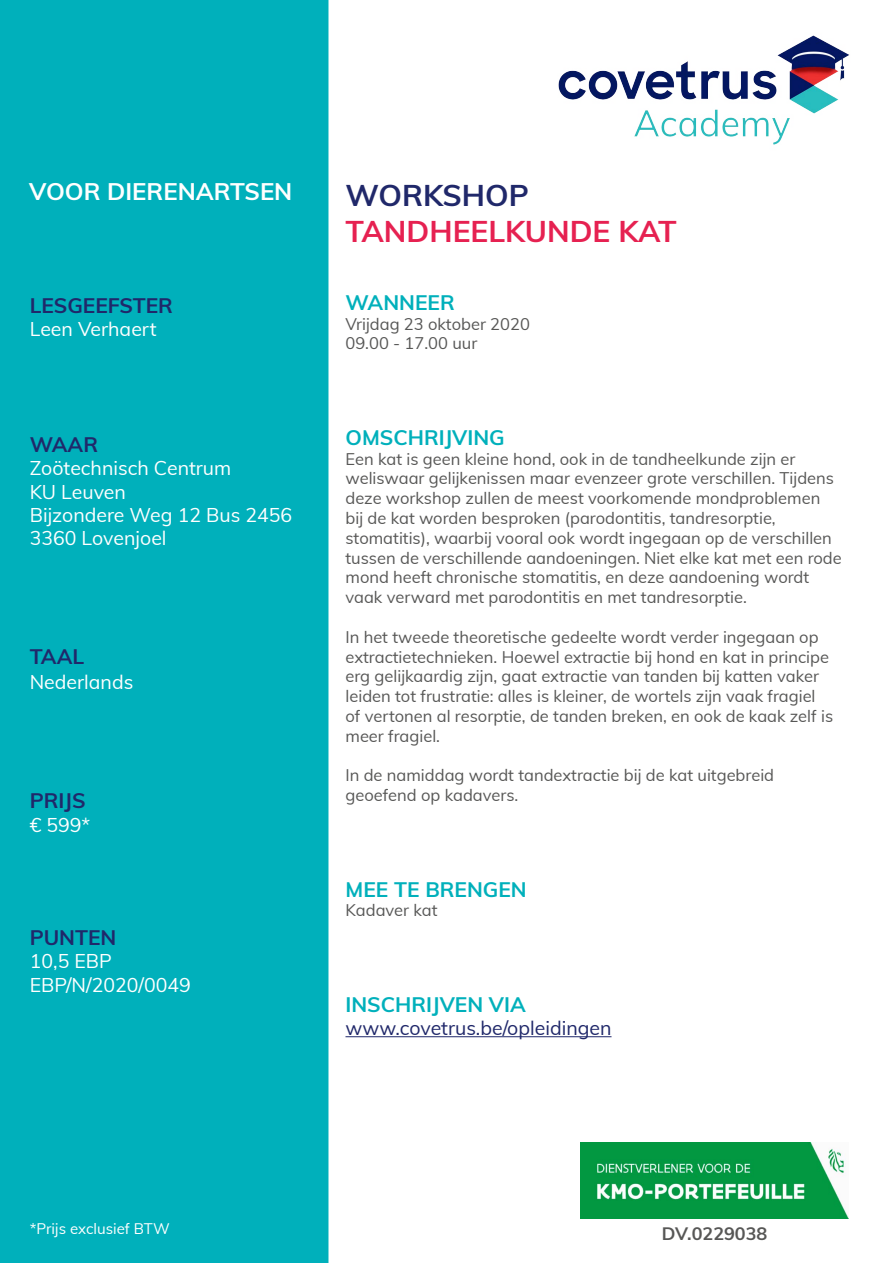
<style>
.page{position:relative;width:893px;height:1263px;background:#fff}
.page>*{position:absolute;margin:0;border:0;box-sizing:border-box;transform-origin:0 0}
.t1{font:700 30px "Muli";color:#e62151}
.t2{font:700 30px "Muli";color:#20286a}
.t3{font:700 24px "Muli";color:#fff}
.t4{font:700 21px "Muli";color:#00b0bb}
.t5{font:700 21px "Muli";color:#20286a}
.t6{font:19.5px/23.4px "Muli";color:#fff}
.t7{font:19.5px "Muli";color:#20286a}
.t8{font:700 18px "Muli";color:#575756}
.t9{font:16.5px/19.8px "Muli";color:#575756}
.t10{font:15px "Muli";color:#fff}
</style>
<div class="page">
<hr style="left:345px;top:1036px;width:266px;height:1px;background:#20286a">
<img style="left:580px;top:1143px;width:269px;height:75px">
<div style="left:0;top:0;width:328px;height:1263px;background:#00b0bb"></div>
<img style="left:558px;top:35px;width:291px;height:110px">
<h2 class="t3" style="left:29px;top:173px;width:265px">VOOR DIERENARTSEN</h2>
<h1 class="t2" style="left:345px;top:173px;width:185px">WORKSHOP</h1>
<h1 class="t1" style="left:345px;top:209px;width:333px">TANDHEELKUNDE KAT</h1>
<p class="t5" style="left:30px;top:290px;width:145px">LESGEEFSTER</p>
<p class="t6" style="left:30px;top:317px;width:128px">Leen Verhaert</p>
<p class="t5" style="left:30px;top:429px;width:70px">WAAR</p>
<p class="t6" style="left:30px;top:455px;width:264px">Zoötechnisch Centrum<br>KU Leuven<br>Bijzondere Weg 12 Bus 2456<br>3360 Lovenjoel</p>
<p class="t5" style="left:30px;top:641px;width:56px">TAAL</p>
<p class="t6" style="left:30px;top:670px;width:105px">Nederlands</p>
<p class="t5" style="left:30px;top:785px;width:57px">PRIJS</p>
<p class="t6" style="left:30px;top:812px;width:62px">€ 599*</p>
<p class="t5" style="left:30px;top:922px;width:88px">PUNTEN</p>
<p class="t6" style="left:30px;top:949px;width:163px">10,5 EBP<br>EBP/N/2020/0049</p>
<p class="t4" style="left:345px;top:287px;width:111px">WANNEER</p>
<p class="t9" style="left:345px;top:313px;width:186px">Vrijdag 23 oktober 2020<br>09.00 - 17.00 uur</p>
<p class="t4" style="left:345px;top:422px;width:161px">OMSCHRIJVING</p>
<p class="t9" style="left:345px;top:448px;width:498px">Een kat is geen kleine hond, ook in de tandheelkunde zijn er weliswaar gelijkenissen maar evenzeer grote verschillen. Tijdens deze workshop zullen de meest voorkomende mondproblemen bij de kat worden besproken (parodontitis, tandresorptie, stomatitis), waarbij vooral ook wordt ingegaan op de verschillen tussen de verschillende aandoeningen. Niet elke kat met een rode mond heeft chronische stomatitis, en deze aandoening wordt vaak verward met parodontitis en met tandresorptie.</p>
<p class="t9" style="left:345px;top:626px;width:489px">In het tweede theoretische gedeelte wordt verder ingegaan op extractietechnieken. Hoewel extractie bij hond en kat in principe erg gelijkaardig zijn, gaat extractie van tanden bij katten vaker leiden tot frustratie: alles is kleiner, de wortels zijn vaak fragiel of vertonen al resorptie, de tanden breken, en ook de kaak zelf is meer fragiel.</p>
<p class="t9" style="left:345px;top:765px;width:430px">In de namiddag wordt tandextractie bij de kat uitgebreid geoefend op kadavers.</p>
<p class="t4" style="left:345px;top:874px;width:183px">MEE TE BRENGEN</p>
<p class="t9" style="left:345px;top:900px;width:94px">Kadaver kat</p>
<p class="t4" style="left:345px;top:989px;width:182px">INSCHRIJVEN VIA</p>
<p class="t7" style="left:345px;top:1014px;width:268px">www.covetrus.be/opleidingen</p>
<p class="t10" style="left:30px;top:1217px;width:142px">*Prijs exclusief BTW</p>
<p class="t8" style="left:662px;top:1221px;width:107px">DV.0229038</p>
</div>
